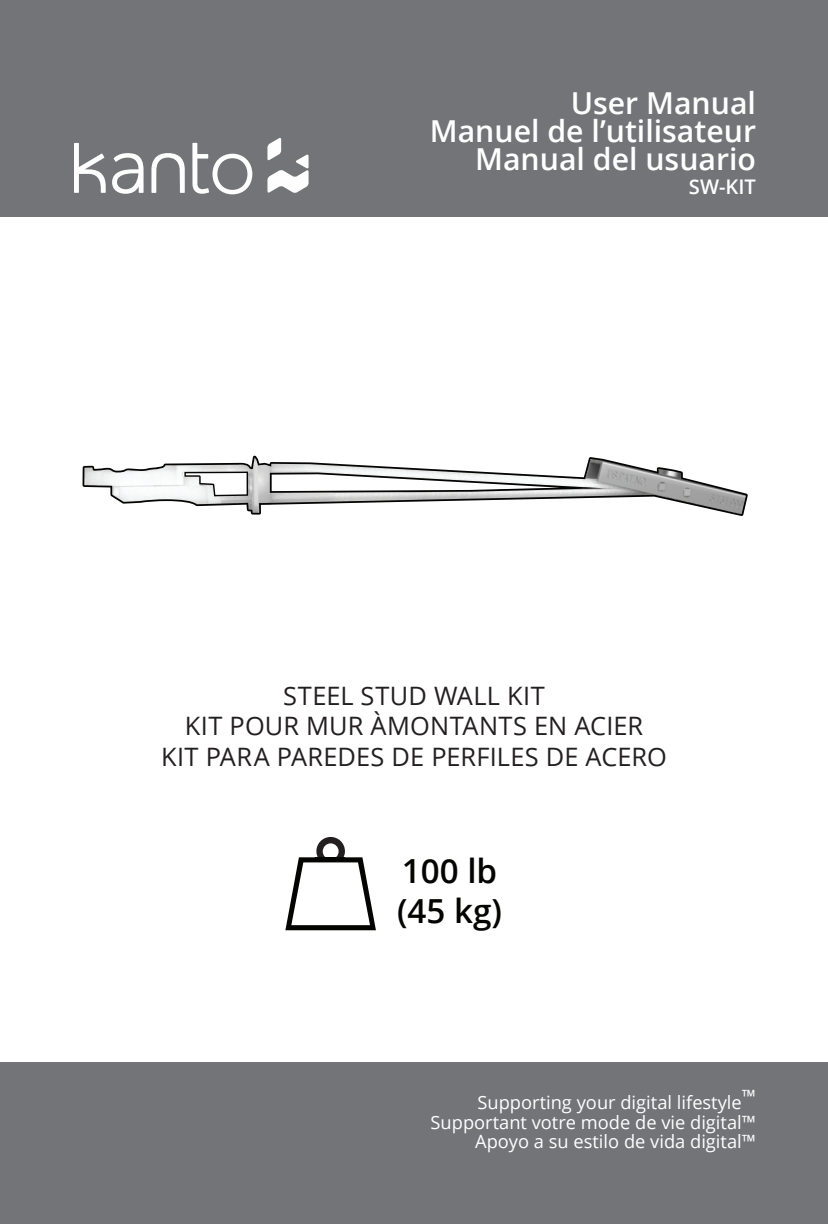
<style>
.page{position:relative;width:828px;height:1224px;background:#fff}
.page>*{position:absolute;margin:0;border:0;box-sizing:border-box;transform-origin:0 0}
.t1{font:600 33.2px/39.8px "Open Sans";color:#040503}
.t2{font:600 30.2px/28px "Open Sans";color:#fff;text-align:right}
.t3{font:25.4px/30.4px "Open Sans";letter-spacing:.005em;color:#231f20;text-align:center}
.t4{font:600 20.2px "Open Sans";color:#fff}
.t5{font:18.2px/19.8px "Open Sans";color:#fff;text-align:right}
</style>
<div class="page">
<div style="left:0;top:0;width:828px;height:216px;background:#727477"></div>
<svg style="left:267px;top:138px;width:42px;height:55px"></svg>
<svg style="left:112px;top:153px;width:32px;height:41px"></svg>
<svg style="left:151px;top:153px;width:34px;height:40px"></svg>
<svg style="left:192px;top:143px;width:60px;height:51px"></svg>
<svg style="left:74px;top:143px;width:32px;height:50px"></svg>
<div style="left:0;top:1062px;width:828px;height:162px;background:#727477"></div>
<svg style="left:285px;top:837px;width:91px;height:93px"></svg>
<div style="left:323px;top:843px;width:16px;height:16px;background:#fff;border-radius:50%"></div>
<hr style="left:315px;top:857px;width:30px;height:4px;background:#040503">
<svg style="left:83px;top:456px;width:665px;height:60px"></svg>
<h2 class="t2" style="left:430px;top:89px;width:328px">User Manual<br>Manuel de l’utilisateur<br>Manual del usuario</h2>
<p class="t4" style="left:689px;top:173px;width:69px">SW-KIT</p>
<h3 class="t3" style="left:161px;top:680px;width:508px">STEEL STUD WALL KIT<br>KIT POUR MUR ÀMONTANTS EN ACIER<br>KIT PARA PAREDES DE PERFILES DE ACERO</h3>
<h1 class="t1" style="left:397px;top:851px;width:106px">100 lb (45 kg)</h1>
<p class="t5" style="left:431px;top:1092px;width:327px">Supporting your digital lifestyle™<br>Supportant votre mode de vie digital™<br>Apoyo a su estilo de vida digital™</p>
</div>
